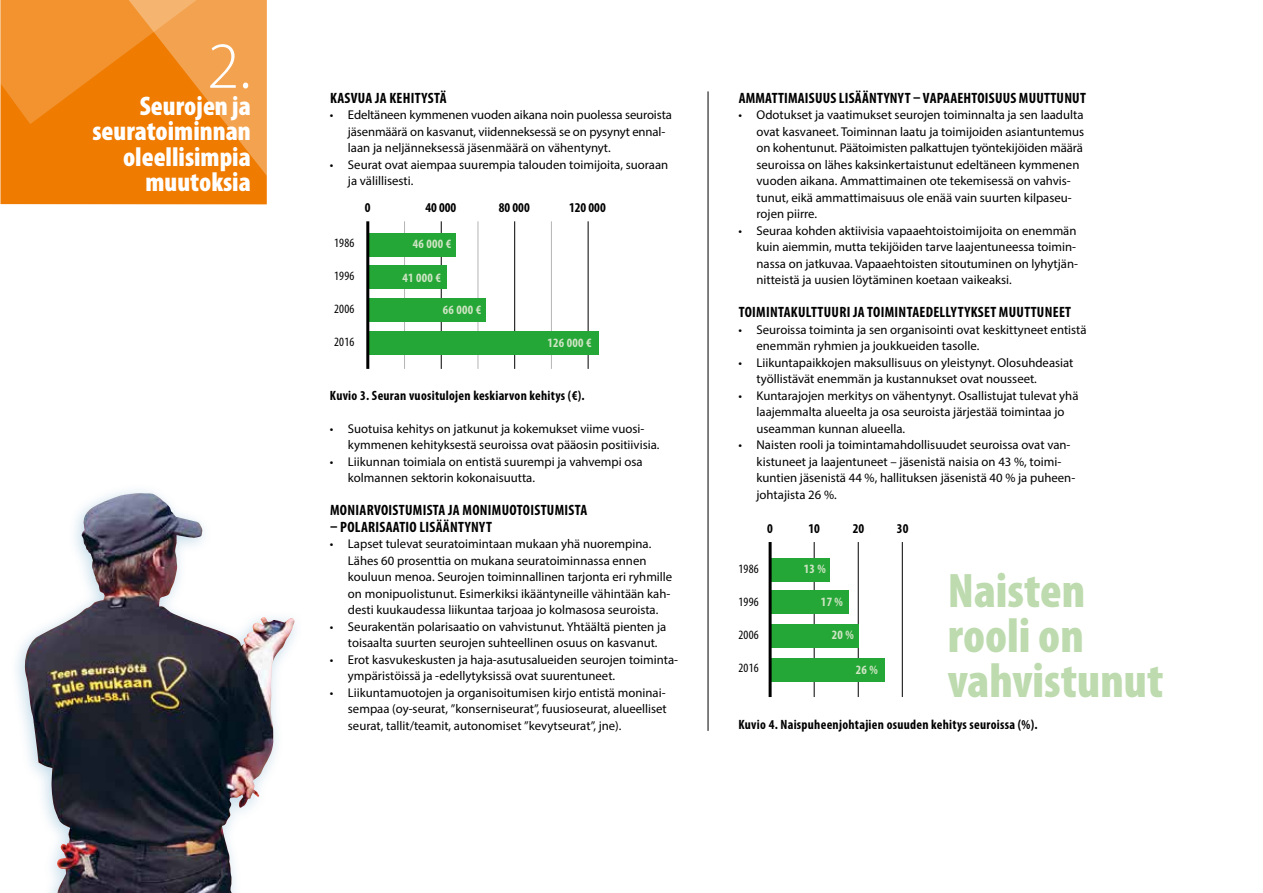
<style>
.page{position:relative;width:1263px;height:893px;background:#fff}
.page>*{position:absolute;margin:0;border:0;box-sizing:border-box;transform-origin:0 0}
.t1{font:300 66px "Myriad Pro";color:#fff}
.t2{font:900 condensed 48.75px/45px "Myriad Pro";color:#bddbae}
.t3{font:900 condensed 27px/25.5px "Myriad Pro";color:#fff;text-align:right}
.t4{font:700 condensed 15px "Myriad Pro";letter-spacing:.02em;color:#000}
.t5{font:700 condensed 13.5px "Myriad Pro";letter-spacing:.01em;color:#000}
.t6{font:12.75px/16.5px "Myriad Pro";color:#000}
.t7{font:700 condensed 12.75px "Myriad Pro";letter-spacing:.02em;color:#d0e5c5}
.t8{font:condensed 12.75px "Myriad Pro";letter-spacing:.02em;color:#000}
</style>
<div class="page">
<div style="left:0;top:0;width:267px;height:204px;background:#ef7b00"></div>
<svg style="left:0;top:0;width:267px;height:181px"></svg>
<hr style="left:708px;top:91px;width:1px;height:640px;background:#000">
<hr style="left:441px;top:221px;width:1px;height:148px;background:#000">
<hr style="left:404px;top:221px;width:1px;height:148px;background:#b5b4b4">
<hr style="left:478px;top:221px;width:1px;height:148px;background:#b5b4b4">
<hr style="left:551px;top:221px;width:1px;height:148px;background:#b5b4b4">
<hr style="left:514px;top:221px;width:1px;height:148px;background:#000">
<div style="left:368px;top:233px;width:88px;height:23px;background:#25a737"></div>
<div style="left:368px;top:266px;width:78px;height:23px;background:#25a737"></div>
<div style="left:368px;top:298px;width:118px;height:24px;background:#25a737"></div>
<hr style="left:588px;top:221px;width:1px;height:148px;background:#000">
<div style="left:368px;top:331px;width:231px;height:23px;background:#25a737"></div>
<hr style="left:366px;top:221px;width:3px;height:148px;background:#000">
<hr style="left:814px;top:542px;width:1px;height:155px;background:#000">
<hr style="left:858px;top:542px;width:1px;height:155px;background:#000">
<hr style="left:902px;top:542px;width:1px;height:155px;background:#000">
<div style="left:770px;top:558px;width:60px;height:23px;background:#25a737"></div>
<div style="left:770px;top:591px;width:79px;height:23px;background:#25a737"></div>
<div style="left:770px;top:624px;width:89px;height:24px;background:#25a737"></div>
<div style="left:770px;top:658px;width:114px;height:23px;background:#25a737"></div>
<hr style="left:769px;top:542px;width:3px;height:155px;background:#000">
<img style="left:25px;top:495px;width:252px;height:398px">
<h1 class="t1" style="left:207px;top:29px;width:45px">2.</h1>
<h3 class="t3" style="left:92px;top:93px;width:160px">Seurojen ja seuratoiminnan oleellisimpia muutoksia</h3>
<p class="t4" style="left:330px;top:88px;width:118px">KASVUA JA KEHITYSTÄ</p>
<p class="t6" style="left:348px;top:106px;width:325px;text-indent:-18px">• Edeltäneen kymmenen vuoden aikana noin puolessa seuroista jäsenmäärä on kasvanut, viidenneksessä se on pysynyt ennal&shy;laan ja neljänneksessä jäsenmäärä on vähentynyt.</p>
<p class="t6" style="left:348px;top:156px;width:322px;text-indent:-18px">• Seurat ovat aiempaa suurempia talouden toimijoita, suoraan ja välillisesti.</p>
<p class="t8" style="left:334px;top:235px;width:22px">1986</p>
<p class="t8" style="left:334px;top:268px;width:22px">1996</p>
<p class="t8" style="left:334px;top:301px;width:22px">2006</p>
<p class="t8" style="left:334px;top:334px;width:22px">2016</p>
<p class="t5" style="left:365px;top:199px;width:7px">0</p>
<p class="t5" style="left:425px;top:199px;width:32px">40 000</p>
<p class="t5" style="left:499px;top:199px;width:32px">80 000</p>
<p class="t5" style="left:569px;top:199px;width:38px">120 000</p>
<p class="t7" style="left:413px;top:236px;width:40px">46 000 €</p>
<p class="t7" style="left:402px;top:269px;width:40px">41 000 €</p>
<p class="t7" style="left:443px;top:301px;width:40px">66 000 €</p>
<p class="t7" style="left:548px;top:334px;width:46px">126 000 €</p>
<p class="t5" style="left:330px;top:387px;width:256px">KUVIO 3. SEURAN VUOSITULOJEN KESKIARVON KEHITYS (€).</p>
<p class="t6" style="left:348px;top:420px;width:313px;text-indent:-18px">• Suotuisa kehitys on jatkunut ja kokemukset viime vuosi&shy;kymmenen kehityksestä seuroissa ovat pääosin positiivisia.</p>
<p class="t6" style="left:348px;top:453px;width:296px;text-indent:-18px">• Liikunnan toimiala on entistä suurempi ja vahvempi osa kolmannen sektorin kokonaisuutta.</p>
<p class="t4" style="left:330px;top:501px;width:259px">MONIARVOISTUMISTA JA MONIMUOTOISTUMISTA</p>
<p class="t4" style="left:330px;top:517px;width:163px">– POLARISAATIO LISÄÄNTYNYT</p>
<p class="t6" style="left:348px;top:535px;width:326px;text-indent:-18px">• Lapset tulevat seuratoimintaan mukaan yhä nuorempina.<br>Lähes 60 prosenttia on mukana seuratoiminnassa ennen kouluun menoa. Seurojen toiminnallinen tarjonta eri ryhmille on monipuolistunut. Esimerkiksi ikääntyneille vähintään kah&shy;desti kuukaudessa liikuntaa tarjoaa jo kolmasosa seuroista.</p>
<p class="t6" style="left:348px;top:618px;width:320px;text-indent:-18px">• Seurakentän polarisaatio on vahvistunut. Yhtäältä pienten ja toisaalta suurten seurojen suhteellinen osuus on kasvanut.</p>
<p class="t6" style="left:348px;top:651px;width:332px;text-indent:-18px">• Erot kasvukeskusten ja haja-asutusalueiden seurojen toiminta&shy;ympäristöissä ja -edellytyksissä ovat suurentuneet.</p>
<p class="t6" style="left:348px;top:684px;width:320px;text-align:justify;text-indent:-18px">• Liikuntamuotojen ja organisoitumisen kirjo entistä moninai&shy;sempaa (oy-seurat, ”konserniseurat”, fuusioseurat, alueelliset seurat, tallit/teamit, autonomiset ”kevytseurat”, jne).</p>
<p class="t4" style="left:739px;top:88px;width:349px">AMMATTIMAISUUS LISÄÄNTYNYT – VAPAAEHTOISUUS MUUTTUNUT</p>
<p class="t6" style="left:756px;top:106px;width:329px;text-indent:-18px">• Odotukset ja vaatimukset seurojen toiminnalta ja sen laadulta ovat kasvaneet. Toiminnan laatu ja toimijoiden asiantuntemus on kohentunut. Päätoimisten palkattujen työntekijöiden määrä seuroissa on lähes kaksinkertaistunut edeltäneen kymmenen vuoden aikana. Ammattimainen ote tekemisessä on vahvis&shy;tunut, eikä ammattimaisuus ole enää vain suurten kilpaseu&shy;rojen piirre.</p>
<p class="t6" style="left:756px;top:222px;width:323px;text-indent:-18px">• Seuraa kohden aktiivisia vapaaehtoistoimijoita on enemmän kuin aiemmin, mutta tekijöiden tarve laajentuneessa toimin&shy;nassa on jatkuvaa. Vapaaehtoisten sitoutuminen on lyhytjän&shy;nitteistä ja uusien löytäminen koetaan vaikeaksi.</p>
<p class="t4" style="left:739px;top:303px;width:334px">TOIMINTAKULTTUURI JA TOIMINTAEDELLYTYKSET MUUTTUNEET</p>
<p class="t6" style="left:756px;top:321px;width:332px;text-indent:-18px">• Seuroissa toiminta ja sen organisointi ovat keskittyneet entistä enemmän ryhmien ja joukkueiden tasolle.</p>
<p class="t6" style="left:756px;top:354px;width:318px;text-indent:-18px">• Liikuntapaikkojen maksullisuus on yleistynyt. Olosuhdeasiat työllistävät enemmän ja kustannukset ovat nousseet.</p>
<p class="t6" style="left:756px;top:387px;width:323px;text-indent:-18px">• Kuntarajojen merkitys on vähentynyt. Osallistujat tulevat yhä laajemmalta alueelta ja osa seuroista järjestää toimintaa jo useamman kunnan alueella.</p>
<p class="t6" style="left:756px;top:436px;width:320px;text-indent:-18px">• Naisten rooli ja toimintamahdollisuudet seuroissa ovat van&shy;kistuneet ja laajentuneet – jäsenistä naisia on 43 %, toimi&shy;kuntien jäsenistä 44 %, hallituksen jäsenistä 40 % ja puheen&shy;johtajista 26 %.</p>
<p class="t8" style="left:738px;top:561px;width:22px">1986</p>
<p class="t8" style="left:738px;top:594px;width:22px">1996</p>
<p class="t8" style="left:738px;top:627px;width:22px">2006</p>
<p class="t8" style="left:738px;top:660px;width:22px">2016</p>
<p class="t5" style="left:767px;top:520px;width:7px">0</p>
<p class="t5" style="left:808px;top:520px;width:13px">10</p>
<p class="t5" style="left:853px;top:520px;width:13px">20</p>
<p class="t5" style="left:897px;top:520px;width:13px">30</p>
<p class="t7" style="left:804px;top:561px;width:24px">13 %</p>
<p class="t7" style="left:821px;top:593px;width:24px">17 %</p>
<p class="t7" style="left:832px;top:627px;width:24px">20 %</p>
<p class="t7" style="left:856px;top:662px;width:24px">26 %</p>
<h2 class="t2" style="left:948px;top:569px;width:217px">Naisten rooli on vahvistunut</h2>
<p class="t5" style="left:738px;top:716px;width:301px">KUVIO 4. NAISPUHEENJOHTAJIEN OSUUDEN KEHITYS SEUROISSA (%).</p>
</div>
